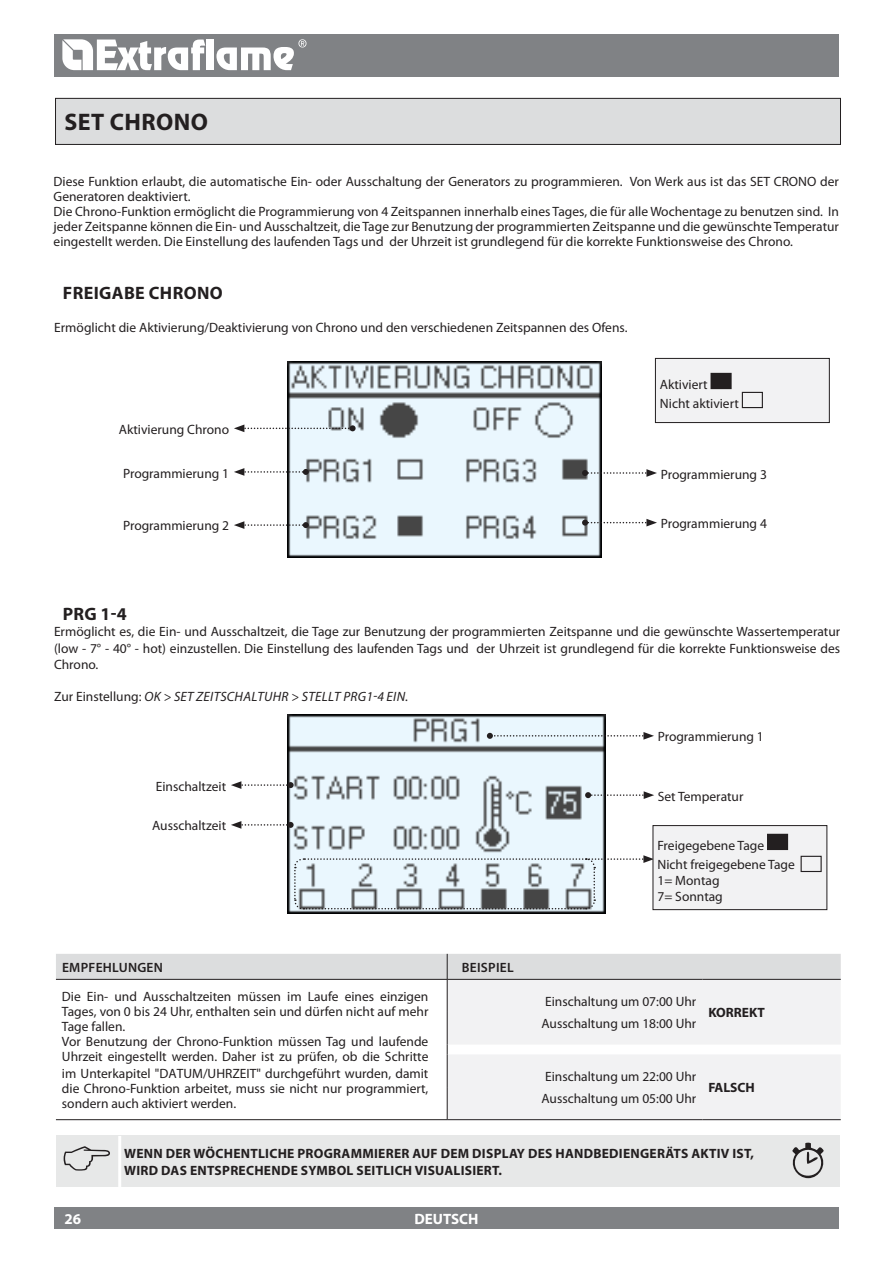
<style>
.page{position:relative;width:893px;height:1263px;background:#fff}
.page>*{position:absolute;margin:0;border:0;box-sizing:border-box;transform-origin:0 0}
.t1{font:700 24px "Myriad Pro";letter-spacing:.02em;color:#231f20}
.t2{font:700 18px "Myriad Pro";letter-spacing:.02em;color:#231f20}
.t3{font:700 15px "Myriad Pro";color:#fff}
.t4{font:13.5px/15.1px "Myriad Pro";color:#231f20}
.t5{font:700 13.5px/16.2px "Myriad Pro";letter-spacing:.02em;color:#231f20}
.t6{font:italic 13.5px "Myriad Pro";letter-spacing:.02em;color:#231f20}
.t7{font:600 13.5px "Myriad Pro";letter-spacing:.02em;color:#231f20}
.s1{font-style:normal}
</style>
<div class="page">
<img style="left:288px;top:714px;width:318px;height:199px">
<svg style="left:585px;top:791px;width:69px;height:8px"></svg>
<svg style="left:487px;top:732px;width:167px;height:8px"></svg>
<svg style="left:293px;top:855px;width:360px;height:55px;background:#cfd9de"></svg>
<svg style="left:231px;top:821px;width:63px;height:8px"></svg>
<svg style="left:231px;top:781px;width:63px;height:8px"></svg>
<div style="left:54px;top:34px;width:785px;height:43px;background:#808285"></div>
<div style="left:54px;top:1208px;width:785px;height:21px;background:#808285"></div>
<svg style="left:62px;top:39px;width:143px;height:31px"></svg>
<div style="left:207px;top:40px;width:7px;height:30px;background:#fff"></div>
<svg style="left:216px;top:39px;width:90px;height:31px"></svg>
<img style="left:288px;top:361px;width:313px;height:196px">
<div style="left:56px;top:98px;width:784px;height:46px;background:#dcddde"></div>
<div style="left:55px;top:98px;width:786px;height:47px;border:1px solid #231f20"></div>
<div style="left:56px;top:1136px;width:784px;height:51px;background:#e7e8e8"></div>
<hr style="left:118px;top:1136px;width:3px;height:51px;background:#fff">
<svg style="left:792px;top:1142px;width:32px;height:37px"></svg>
<div style="left:448px;top:980px;width:392px;height:139px;background:#f2f2f3"></div>
<hr style="left:56px;top:1119px;width:391px;height:1px;background:#231f20">
<hr style="left:702px;top:1119px;width:139px;height:1px;background:#231f20">
<hr style="left:56px;top:979px;width:391px;height:1px;background:#231f20">
<hr style="left:447px;top:979px;width:255px;height:1px;background:#231f20">
<hr style="left:702px;top:979px;width:139px;height:1px;background:#231f20">
<hr style="left:447px;top:1119px;width:255px;height:1px;background:#231f20">
<div style="left:56px;top:954px;width:785px;height:25px;background:#dcddde"></div>
<hr style="left:447px;top:979px;width:1px;height:33px;background:#231f20">
<hr style="left:447px;top:1012px;width:1px;height:32px;background:#231f20">
<hr style="left:447px;top:1054px;width:1px;height:33px;background:#231f20">
<hr style="left:447px;top:1087px;width:1px;height:32px;background:#231f20">
<div style="left:653px;top:825px;width:174px;height:85px;background:#f2f2f3"></div>
<div style="left:768px;top:834px;width:19px;height:15px;background:#231f20"></div>
<div style="left:767px;top:834px;width:21px;height:16px;border:1px solid #231f20"></div>
<div style="left:801px;top:856px;width:21px;height:16px;border:1px solid #231f20"></div>
<div style="left:653px;top:825px;width:174px;height:85px;border:1px solid #231f20"></div>
<div style="left:655px;top:358px;width:174px;height:65px;background:#f2f2f3"></div>
<div style="left:711px;top:373px;width:20px;height:16px;background:#231f20"></div>
<div style="left:710px;top:373px;width:22px;height:16px;border:1px solid #231f20"></div>
<div style="left:742px;top:392px;width:21px;height:16px;border:1px solid #231f20"></div>
<div style="left:655px;top:358px;width:174px;height:65px;border:1px solid #231f20"></div>
<svg style="left:582px;top:469px;width:75px;height:8px"></svg>
<svg style="left:582px;top:519px;width:75px;height:7px"></svg>
<svg style="left:234px;top:468px;width:75px;height:8px"></svg>
<svg style="left:234px;top:521px;width:75px;height:8px"></svg>
<svg style="left:234px;top:424px;width:122px;height:8px"></svg>
<h1 class="t1" style="left:64px;top:107px;width:145px">SET CHRONO</h1>
<p class="t4" style="left:54px;top:174px;width:787px">Diese Funktion erlaubt, die automatische Ein- oder Ausschaltung der Generators zu programmieren. Von Werk aus ist das SET CRONO der Generatoren deaktiviert.<br>Die Chrono-Funktion ermöglicht die Programmierung von 4 Zeitspannen innerhalb eines Tages, die für alle Wochentage zu benutzen sind. In jeder Zeitspanne können die Ein- und Ausschaltzeit, die Tage zur Benutzung der programmierten Zeitspanne und die gewünschte Temperatur eingestellt werden. Die Einstellung des laufenden Tags und der Uhrzeit ist grundlegend für die korrekte Funktionsweise des Chrono.</p>
<h2 class="t2" style="left:63px;top:281px;width:161px">FREIGABE CHRONO</h2>
<p class="t4" style="left:54px;top:319px;width:575px">Ermöglicht die Aktivierung/Deaktivierung von Chrono und den verschiedenen Zeitspannen des Ofens.</p>
<p class="t4" style="left:119px;top:421px;width:112px">Aktivierung Chrono</p>
<p class="t4" style="left:123px;top:466px;width:108px">Programmierung 1</p>
<p class="t4" style="left:123px;top:518px;width:108px">Programmierung 2</p>
<p class="t4" style="left:660px;top:375px;width:81px;line-height:19px">Aktiviert<br>Nicht aktiviert</p>
<p class="t4" style="left:661px;top:467px;width:108px">Programmierung 3</p>
<p class="t4" style="left:661px;top:516px;width:108px">Programmierung 4</p>
<h2 class="t2" style="left:63px;top:602px;width:66px">PRG 1-4</h2>
<p class="t4" style="left:54px;top:623px;width:788px;line-height:16.2px;text-align:justify">Ermöglicht es, die Ein- und Ausschaltzeit, die Tage zur Benutzung der programmierten Zeitspanne und die gewünschte Wassertemperatur (low - 7° - 40° - hot) einzustellen. Die Einstellung des laufenden Tags und der Uhrzeit ist grundlegend für die korrekte Funktionsweise des Chrono.</p>
<p class="t6" style="left:54px;top:688px;width:356px"><span class="s1">Zur Einstellung:</span> OK &gt; SET ZEITSCHALTUHR &gt; STELLT PRG1-4 EIN.</p>
<p class="t4" style="left:156px;top:779px;width:72px">Einschaltzeit</p>
<p class="t4" style="left:152px;top:817px;width:76px">Ausschaltzeit</p>
<p class="t4" style="left:658px;top:729px;width:108px">Programmierung 1</p>
<p class="t4" style="left:658px;top:789px;width:87px">Set Temperatur</p>
<p class="t4" style="left:657px;top:836px;width:139px;line-height:19px">Freigegebene Tage<br>Nicht freigegebene Tage</p>
<p class="t4" style="left:657px;top:872px;width:67px;line-height:16.2px">1= Montag<br>7= Sonntag</p>
<p class="t7" style="left:62px;top:958px;width:102px">EMPFEHLUNGEN</p>
<p class="t7" style="left:462px;top:958px;width:53px">BEISPIEL</p>
<p class="t4" style="left:62px;top:989px;width:368px">Die Ein- und Ausschaltzeiten müssen im Laufe eines einzigen Tages, von 0 bis 24 Uhr, enthalten sein und dürfen nicht auf mehr Tage fallen.<br>Vor Benutzung der Chrono-Funktion müssen Tag und laufende Uhrzeit eingestellt werden. Daher ist zu prüfen, ob die Schritte im Unterkapitel "DATUM/UHRZEIT" durchgeführt wurden, damit die Chrono-Funktion arbeitet, muss sie nicht nur programmiert, sondern auch aktiviert werden.</p>
<p class="t4" style="left:545px;top:994px;width:153px">Einschaltung um 07:00 Uhr</p>
<p class="t4" style="left:541px;top:1016px;width:156px">Ausschaltung um 18:00 Uhr</p>
<p class="t4" style="left:545px;top:1069px;width:153px">Einschaltung um 22:00 Uhr</p>
<p class="t4" style="left:541px;top:1091px;width:156px">Ausschaltung um 05:00 Uhr</p>
<p class="t5" style="left:708px;top:1004px;width:10px">KORREK</p>
<p class="t5" style="left:757px;top:1004px;width:9px">T</p>
<p class="t5" style="left:708px;top:1079px;width:31px">FALSCH</p>
<p class="t5" style="left:124px;top:1145px;width:631px">WENN DER WÖCHENTLICHE PROGRAMMIERER AUF DEM DISPLAY DES HANDBEDIENGERÄTS AKTIV IST,<br>WIRD DAS ENTSPRECHENDE</p>
<p class="t5" style="left:301px;top:1161px;width:10px">SYM</p>
<p class="t5" style="left:328px;top:1161px;width:175px">BOL SEITLICH VISUALISIERT.</p>
<p class="t3" style="left:65px;top:1209px;width:18px">26</p>
<p class="t3" style="left:414px;top:1209px;width:66px">DEUTSCH</p>
</div>
